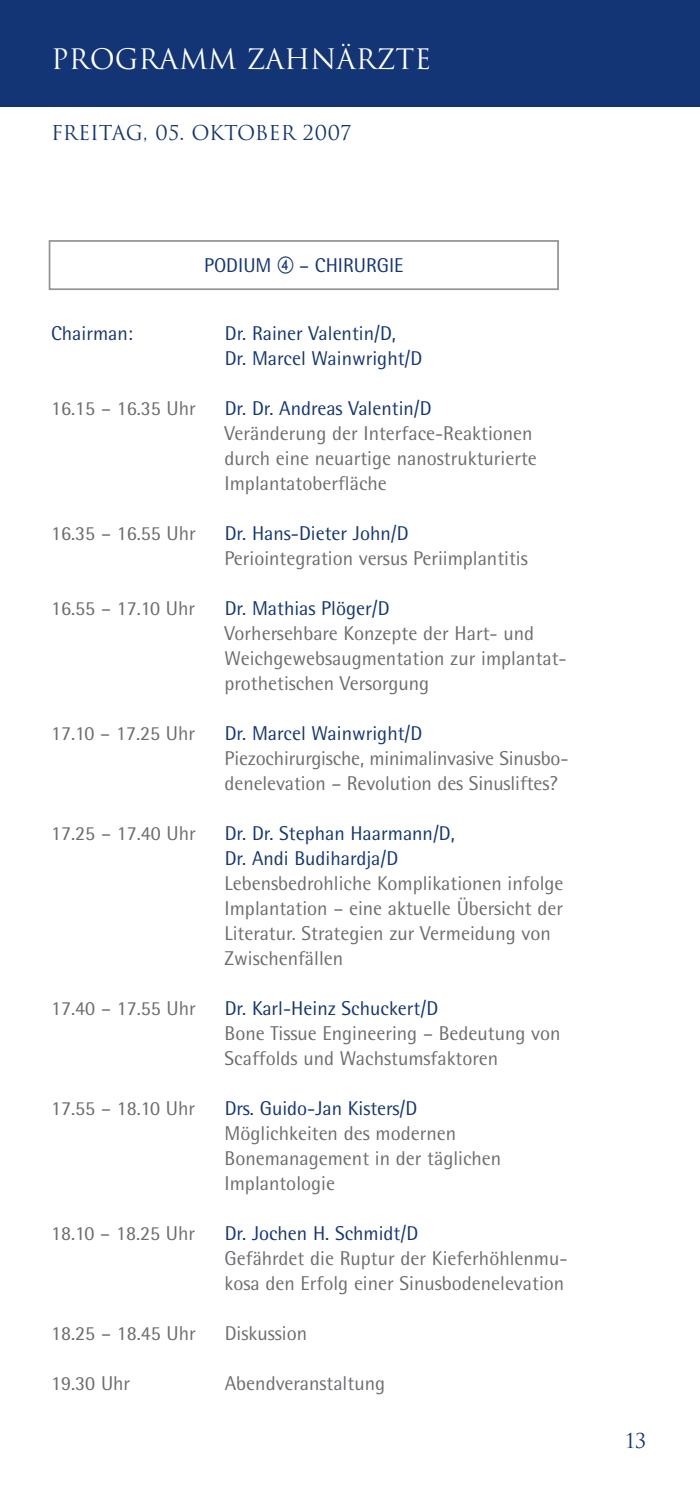
<style>
.page{position:relative;width:700px;height:1488px;background:#fff}
.page>*{position:absolute;margin:0;border:0;box-sizing:border-box;transform-origin:0 0}
.t1{font:27.5px "Trajan";color:#fff}
.t2{font:20px/25px "Rotis Semi Sans";color:#6c6d70}
.t3{font:20px/25px "Rotis Semi Sans";color:#133576}
.t4{font:20px "Trajan";color:#133576}
</style>
<div class="page">
<div style="left:0;top:0;width:700px;height:106px;background:#133576"></div>
<div style="left:49px;top:240px;width:510px;height:50px;border:2px solid #939598"></div>
<h1 class="t1" style="left:51px;top:43px;width:381px">PROGRAMM ZAHNÄRZTE</h1>
<p class="t4" style="left:51px;top:121px;width:302px">FREITAG, 05. OKTOBER 2007</p>
<p class="t3" style="left:204px;top:254px;width:69px">PODIUM</p>
<p class="t3" style="left:299px;top:254px;width:106px">– CHIRURGIE</p>
<p class="t3" style="left:51px;top:323px;width:83px">Chairman:</p>
<p class="t3" style="left:225px;top:323px;width:199px">Dr. Rainer Valentin/D,<br>Dr. Marcel Wainwright/D</p>
<p class="t2" style="left:51px;top:398px;width:146px">16.15 – 16.35 Uhr</p>
<p class="t3" style="left:225px;top:398px;width:208px">Dr. Dr. Andreas Valentin/D</p>
<p class="t2" style="left:225px;top:423px;width:314px">Veränderung der Interface-Reaktionen durch eine neuartige nanostrukturierte<br>Implantatoberfläche</p>
<p class="t2" style="left:51px;top:523px;width:146px">16.35 – 16.55 Uhr</p>
<p class="t3" style="left:225px;top:523px;width:185px">Dr. Hans-Dieter John/D</p>
<p class="t2" style="left:225px;top:548px;width:305px">Periointegration versus Periimplantitis</p>
<p class="t2" style="left:51px;top:598px;width:146px">16.55 – 17.10 Uhr</p>
<p class="t3" style="left:225px;top:598px;width:166px">Dr. Mathias Plöger/D</p>
<p class="t2" style="left:225px;top:623px;width:344px">Vorhersehbare Konzepte der Hart- und<br>Weichgewebsaugmentation zur implantat&shy;prothetischen Versorgung</p>
<p class="t2" style="left:51px;top:723px;width:146px">17.10 – 17.25 Uhr</p>
<p class="t3" style="left:225px;top:723px;width:199px">Dr. Marcel Wainwright/D</p>
<p class="t2" style="left:225px;top:748px;width:345px">Piezochirurgische, minimalinvasive Sinusbo&shy;denelevation – Revolution des Sinusliftes?</p>
<p class="t2" style="left:51px;top:823px;width:146px">17.25 – 17.40 Uhr</p>
<p class="t3" style="left:225px;top:823px;width:232px">Dr. Dr. Stephan Haarmann/D,<br>Dr. Andi Budihardja/D</p>
<p class="t2" style="left:225px;top:873px;width:340px">Lebensbedrohliche Komplikationen infolge Implantation – eine aktuelle Übersicht der Literatur. Strategien zur Vermeidung von Zwischenfällen</p>
<p class="t2" style="left:51px;top:998px;width:146px">17.40 – 17.55 Uhr</p>
<p class="t3" style="left:225px;top:998px;width:215px">Dr. Karl-Heinz Schuckert/D</p>
<p class="t2" style="left:225px;top:1023px;width:337px">Bone Tissue Engineering – Bedeutung von<br>Scaffolds und Wachstumsfaktoren</p>
<p class="t2" style="left:51px;top:1098px;width:146px">17.55 – 18.10 Uhr</p>
<p class="t3" style="left:225px;top:1098px;width:194px">Drs. Guido-Jan Kisters/D</p>
<p class="t2" style="left:225px;top:1123px;width:278px">Möglichkeiten des modernen<br>Bonemanagement in der täglichen<br>Implantologie</p>
<p class="t2" style="left:51px;top:1223px;width:146px">18.10 – 18.25 Uhr</p>
<p class="t3" style="left:225px;top:1223px;width:195px">Dr. Jochen H. Schmidt/D</p>
<p class="t2" style="left:225px;top:1248px;width:345px">Gefährdet die Ruptur der Kieferhöhlenmu&shy;kosa den Erfolg einer Sinusbodenelevation</p>
<p class="t2" style="left:51px;top:1323px;width:146px">18.25 – 18.45 Uhr</p>
<p class="t2" style="left:225px;top:1323px;width:84px">Diskussion</p>
<p class="t2" style="left:51px;top:1373px;width:81px">19.30 Uhr</p>
<p class="t2" style="left:225px;top:1373px;width:162px">Abendveranstaltung</p>
<p class="t4" style="left:626px;top:1429px;width:23px">13</p>
</div>
